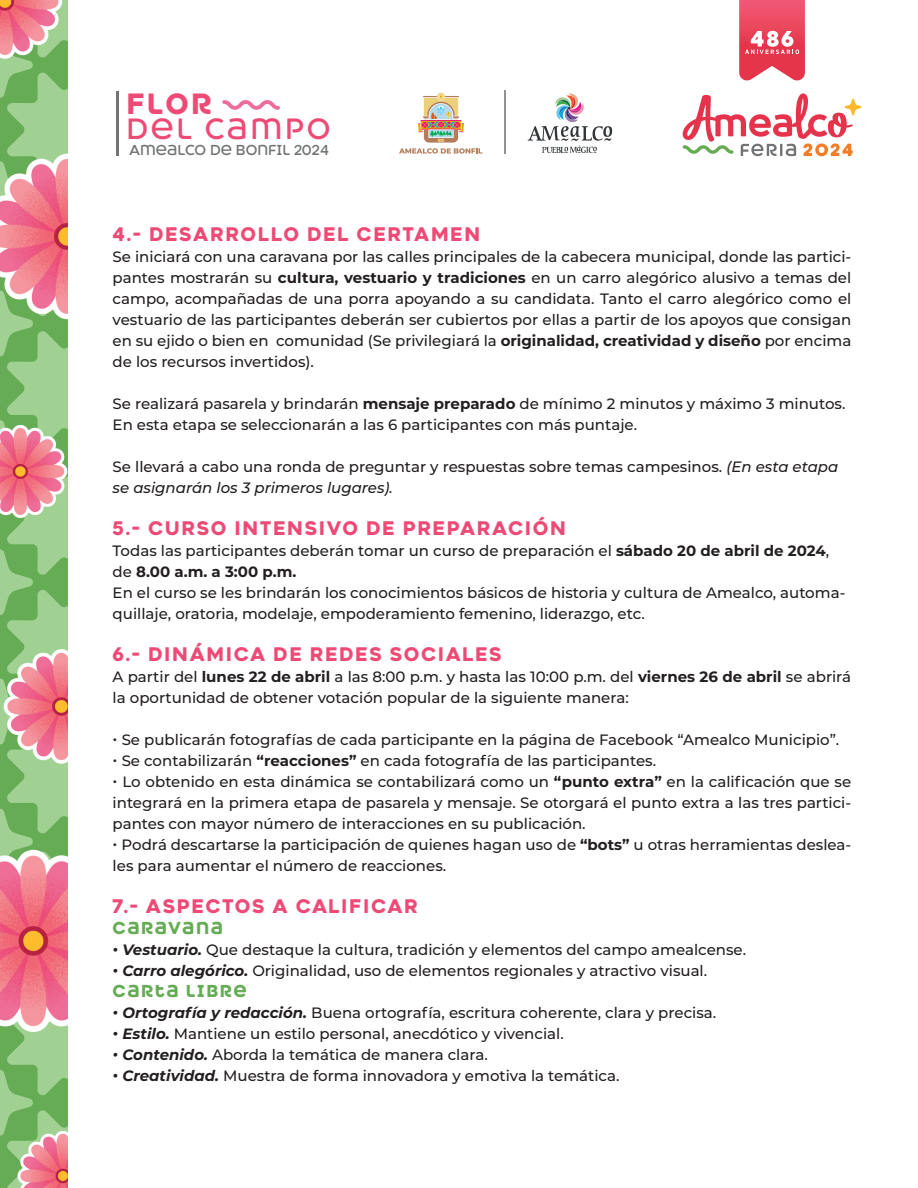
<style>
.page{position:relative;width:918px;height:1188px;background:#fff}
.page>*{position:absolute;margin:0;border:0;box-sizing:border-box;transform-origin:0 0}
.t1{font:600 28.05px "Heavitas Neue";letter-spacing:.09em;color:#ed4a75}
.t2{font:800 28.05px "Heavitas Neue";color:#ed4a75}
.t3{font:800 18.75px "Heavitas Neue";letter-spacing:.09em;color:#ed4a75}
.t4{font:800 16.5px "Heavitas Neue";letter-spacing:.09em;color:#65ac55}
.t5{font:500 15px/21px "Montserrat";color:#231f20}
.t6{font:600 13.8px "Heavitas Neue";color:#717375}
.s1{font-weight:700}
.s2{font-style:italic}
.s3{font-weight:700;font-style:italic}
</style>
<div class="page">
<svg style="left:222px;top:100px;width:58px;height:10px"></svg>
<hr style="left:116px;top:91px;width:3px;height:65px;background:#717375">
<svg style="left:528px;top:93px;width:84px;height:60px"></svg>
<svg style="left:399px;top:93px;width:83px;height:61px"></svg>
<hr style="left:504px;top:90px;width:2px;height:64px;background:#919293">
<svg style="left:682px;top:0;width:180px;height:157px"></svg>
<svg style="left:0;top:0;width:67px;height:1188px;background:#86c078"></svg>
<img style="left:18px;top:1131px;width:49px;height:57px">
<img style="left:0;top:849px;width:67px;height:184px">
<img style="left:4px;top:648px;width:63px;height:116px">
<img style="left:0;top:424px;width:67px;height:94px">
<img style="left:0;top:153px;width:67px;height:167px">
<img style="left:0;top:0;width:63px;height:60px">
<h1 class="t2" style="left:126px;top:86px;width:87px">FLOR</h1>
<h1 class="t1" style="left:126px;top:112px;width:205px">DEL CAMPO</h1>
<p class="t6" style="left:129px;top:142px;width:202px">AMEALCO DE BONFIL 2024</p>
<p class="t3" style="left:113px;top:222px;width:369px">4.- DESARROLLO DEL CERTAMEN</p>
<p class="t5" style="left:113px;top:246px;width:740px;text-align:justify">Se iniciará con una caravana por las calles principales de la cabecera municipal, donde las partici&shy;pantes mostrarán su <span class="s1">cultura, vestuario y tradiciones</span> en un carro alegórico alusivo a temas del campo, acompañadas de una porra apoyando a su candidata. Tanto el carro alegórico como el vestuario de las participantes deberán ser cubiertos por ellas a partir de los apoyos que consigan en su ejido o bien en comunidad (Se privilegiará la <span class="s1">originalidad, creatividad y diseño</span> por encima de los recursos invertidos).</p>
<p class="t5" style="left:113px;top:393px;width:734px">Se realizará pasarela y brindarán <span class="s1">mensaje preparado</span> de mínimo 2 minutos y máximo 3 minutos.<br>En esta etapa se seleccionarán a las 6 participantes con más puntaje.</p>
<p class="t5" style="left:113px;top:456px;width:727px">Se llevará a cabo una ronda de preguntar y respuestas sobre temas campesinos. <span class="s2">(En esta etapa se asignarán los 3 primeros lugares).</span></p>
<p class="t3" style="left:113px;top:516px;width:455px">5.- CURSO INTENSIVO DE PREPARACIÓN</p>
<p class="t5" style="left:113px;top:540px;width:734px">Todas las participantes deberán tomar un curso de preparación el <span class="s1">sábado 20 de abril de 2024</span>, de <span class="s1">8.00 a.m. a 3:00 p.m.<br></span>En el curso se les brindarán los conocimientos básicos de historia y cultura de Amealco, automa&shy;quillaje, oratoria, modelaje, empoderamiento femenino, liderazgo, etc.</p>
<p class="t3" style="left:113px;top:642px;width:390px">6.- DINÁMICA DE REDES SOCIALES</p>
<p class="t5" style="left:113px;top:666px;width:740px">A partir del <span class="s1">lunes 22 de abril</span> a las 8:00 p.m. y hasta las 10:00 p.m. del <span class="s1">viernes 26 de abril</span> se abrirá la oportunidad de obtener votación popular de la siguiente manera:</p>
<p class="t5" style="left:113px;top:729px;width:728px">• Se publicarán fotografías de cada participante en la página de Facebook “Amealco Municipio”.</p>
<p class="t5" style="left:113px;top:750px;width:545px">• Se contabilizarán <span class="s1">“reacciones”</span> en cada fotografía de las participantes.</p>
<p class="t5" style="left:113px;top:771px;width:740px;text-align:justify">• Lo obtenido en esta dinámica se contabilizará como un <span class="s1">“punto extra”</span> en la calificación que se integrará en la primera etapa de pasarela y mensaje. Se otorgará el punto extra a las tres partici&shy;pantes con mayor número de interacciones en su publicación.</p>
<p class="t5" style="left:113px;top:834px;width:740px">• Podrá descartarse la participación de quienes hagan uso de <span class="s1">“bots”</span> u otras herramientas deslea&shy;les para aumentar el número de reacciones.</p>
<p class="t3" style="left:113px;top:894px;width:307px">7.- ASPECTOS A CALIFICAR</p>
<p class="t4" style="left:113px;top:918px;width:112px">CARAVANA</p>
<p class="t5" style="left:113px;top:939px;width:635px"><span class="s3">• Vestuario.</span> Que destaque la cultura, tradición y elementos del campo amealcense.</p>
<p class="t5" style="left:113px;top:960px;width:596px"><span class="s3">• Carro alegórico.</span> Originalidad, uso de elementos regionales y atractivo visual.</p>
<p class="t4" style="left:113px;top:981px;width:136px">CARTA LIBRE</p>
<p class="t5" style="left:113px;top:1002px;width:605px"><span class="s3">• Ortografía y redacción.</span> Buena ortografía, escritura coherente, clara y precisa.</p>
<p class="t5" style="left:113px;top:1023px;width:453px"><span class="s3">• Estilo.</span> Mantiene un estilo personal, anecdótico y vivencial.</p>
<p class="t5" style="left:113px;top:1044px;width:377px"><span class="s3">• Contenido.</span> Aborda la temática de manera clara.</p>
<p class="t5" style="left:113px;top:1065px;width:508px"><span class="s3">• Creatividad.</span> Muestra de forma innovadora y emotiva la temática.</p>
</div>
